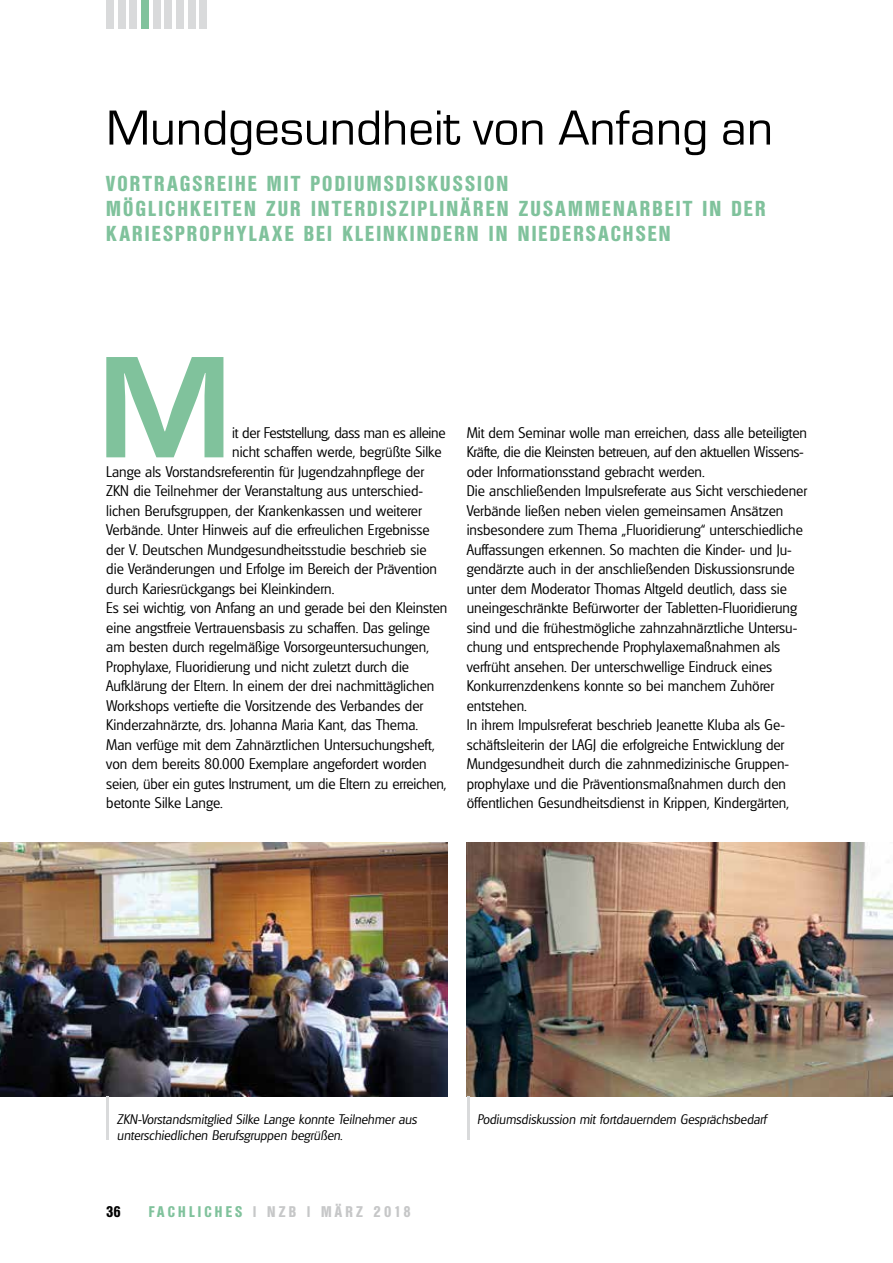
<style>
.page{position:relative;width:893px;height:1263px;background:#fff}
.page>*{position:absolute;margin:0;border:0;box-sizing:border-box;transform-origin:0 0}
.t1{font:700 150.45px "Micro Square";color:#80c29c}
.t2{font:51px "Micro Square";color:#000}
.t3{font:700 condensed 21px/25.2px "Olympia";letter-spacing:.1em;color:#80c29c}
.t4{font:300 15px/19.5px "Glasgow";color:#000}
.t5{font:300 15px "Glasgow";letter-spacing:-.02em;color:#000}
.t6{font:700 condensed 15px "Olympia";letter-spacing:.215em;color:#c6c7c8}
.t7{font:700 condensed 15px "Olympia";color:#000}
.t8{font:italic 300 13.5px/16.2px "Glasgow";color:#000}
.s1{color:#80c29c}
</style>
<div class="page">
<div style="left:106px;top:0;width:8px;height:28px;background:#d9dadb"></div>
<div style="left:118px;top:0;width:8px;height:28px;background:#d9dadb"></div>
<div style="left:130px;top:0;width:7px;height:28px;background:#d9dadb"></div>
<div style="left:141px;top:0;width:8px;height:28px;background:#80c29c"></div>
<div style="left:153px;top:0;width:8px;height:28px;background:#d9dadb"></div>
<div style="left:165px;top:0;width:7px;height:28px;background:#d9dadb"></div>
<div style="left:176px;top:0;width:8px;height:28px;background:#d9dadb"></div>
<div style="left:188px;top:0;width:8px;height:28px;background:#d9dadb"></div>
<div style="left:200px;top:0;width:7px;height:28px;background:#d9dadb"></div>
<img style="left:0;top:843px;width:448px;height:253px">
<hr style="left:106px;top:1096px;width:3px;height:44px;background:#d9dadb">
<img style="left:467px;top:843px;width:426px;height:253px">
<hr style="left:467px;top:1096px;width:3px;height:44px;background:#d9dadb">
<h2 class="t2" style="left:106px;top:100px;width:668px">Mundgesundheit von Anfang an</h2>
<h3 class="t3" style="left:106px;top:171px;width:661px">VORTRAGSREIHE MIT PODIUMSDISKUSSION<br>MÖGLICHKEITEN ZUR INTERDISZIPLINÄREN ZUSAMMENARBEIT IN DER<br>KARIESPROPHYLAXE BEI KLEINKINDERN IN NIEDERSACHSEN</h3>
<h1 class="t1" style="left:97px;top:326px;width:136px">M</h1>
<p class="t5" style="left:232px;top:423px;width:215px">it der Feststellung, dass man es alleine</p>
<p class="t4" style="left:232px;top:442px;width:211px">nicht schaffen werde, begrüßte Silke</p>
<p class="t4" style="left:106px;top:462px;width:319px">Lange als Vorstandsreferentin für Jugendzahnpflege der</p>
<p class="t4" style="left:106px;top:481px;width:318px">ZKN die Teilnehmer der Veranstaltung aus unterschied-</p>
<p class="t4" style="left:106px;top:501px;width:317px">lichen Berufsgruppen, der Krankenkassen und weiterer</p>
<p class="t4" style="left:106px;top:520px;width:325px">Verbände. Unter Hinweis auf die erfreulichen Ergebnisse</p>
<p class="t4" style="left:106px;top:540px;width:322px">der V. Deutschen Mundgesundheitsstudie beschrieb sie</p>
<p class="t4" style="left:106px;top:559px;width:332px">die Veränderungen und Erfolge im Bereich der Prävention</p>
<p class="t4" style="left:106px;top:579px;width:230px">durch Kariesrückgangs bei Kleinkindern.</p>
<p class="t4" style="left:106px;top:598px;width:343px">Es sei wichtig, von Anfang an und gerade bei den Kleinsten</p>
<p class="t4" style="left:106px;top:618px;width:325px">eine angstfreie Vertrauensbasis zu schaffen. Das gelinge</p>
<p class="t4" style="left:106px;top:637px;width:324px">am besten durch regelmäßige Vorsorgeuntersuchungen,</p>
<p class="t4" style="left:106px;top:657px;width:304px">Prophylaxe, Fluoridierung und nicht zuletzt durch die</p>
<p class="t4" style="left:106px;top:676px;width:330px">Aufklärung der Eltern. In einem der drei nachmittäglichen</p>
<p class="t4" style="left:106px;top:696px;width:319px">Workshops vertiefte die Vorsitzende des Verbandes der</p>
<p class="t4" style="left:106px;top:715px;width:313px">Kinderzahnärzte, drs. Johanna Maria Kant, das Thema.</p>
<p class="t4" style="left:106px;top:735px;width:330px">Man verfüge mit dem Zahnärztlichen Untersuchungsheft,</p>
<p class="t4" style="left:106px;top:754px;width:322px">von dem bereits 80.000 Exemplare angefordert worden</p>
<p class="t4" style="left:106px;top:774px;width:342px">seien, über ein gutes Instrument, um die Eltern zu erreichen,</p>
<p class="t4" style="left:106px;top:793px;width:118px">betonte Silke Lange.</p>
<p class="t4" style="left:467px;top:423px;width:342px">Mit dem Seminar wolle man erreichen, dass alle beteiligten Kräfte, die die Kleinsten betreuen, auf den aktuellen Wissens&shy;oder Informationsstand gebracht werden.<br>Die anschließenden Impulsreferate aus Sicht verschiedener Verbände ließen neben vielen gemeinsamen Ansätzen insbesondere zum Thema „Fluoridierung“ unterschiedliche Auffassungen erkennen. So machten die Kinder- und Ju&shy;gendärzte auch in der anschließenden Diskussionsrunde unter dem Moderator Thomas Altgeld deutlich, dass sie uneingeschränkte Befürworter der Tabletten-Fluoridierung sind und die frühestmögliche zahnzahnärztliche Untersu&shy;chung und entsprechende Prophylaxemaßnahmen als verfrüht ansehen. Der unterschwellige Eindruck eines Konkurrenzdenkens konnte so bei manchem Zuhörer entstehen.<br>In ihrem Impulsreferat beschrieb Jeanette Kluba als Ge&shy;schäftsleiterin der LAGJ die erfolgreiche Entwicklung der Mundgesundheit durch die zahnmedizinische Gruppen&shy;prophylaxe und die Präventionsmaßnahmen durch den öffentlichen Gesundheitsdienst in Krippen, Kindergärten,</p>
<p class="t8" style="left:117px;top:1111px;width:301px">ZKN-Vorstandsmitglied Silke Lange konnte Teilnehmer aus unterschiedlichen Berufsgruppen begrüßen.</p>
<p class="t8" style="left:477px;top:1111px;width:291px">Podiumsdiskussion mit fortdauerndem Gesprächsbedarf</p>
<p class="t7" style="left:106px;top:1203px;width:16px">36</p>
<p class="t6" style="left:149px;top:1203px;width:263px"><span class="s1">FACHLICHES</span> | NZB | MÄRZ 2018</p>
</div>
